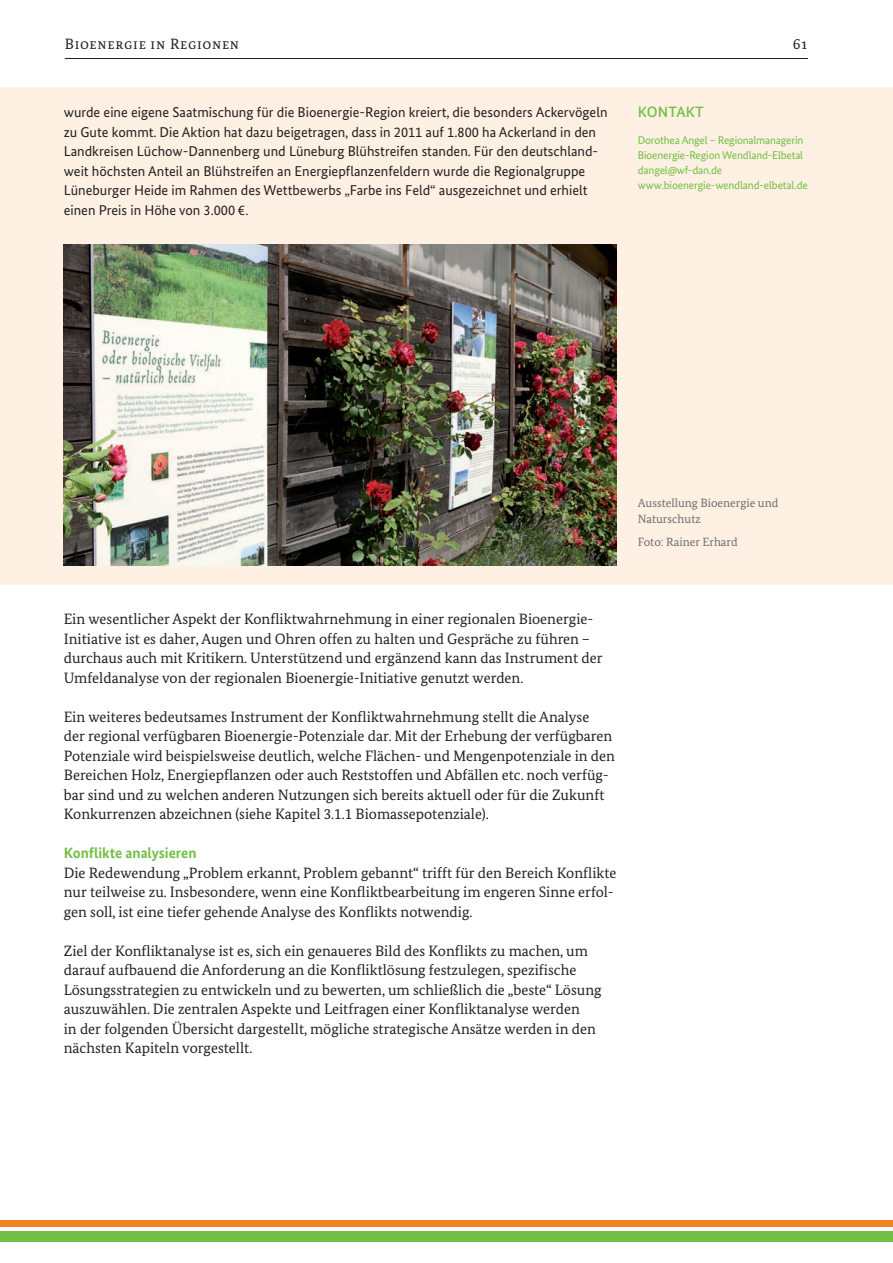
<style>
.page{position:relative;width:893px;height:1263px;background:#fff}
.page>*{position:absolute;margin:0;border:0;box-sizing:border-box;transform-origin:0 0}
.Fließtext{font:15px/19.5px "Bundes Serif";color:#231f20}
.Fließtext-2{font:15px "Bundes Serif";letter-spacing:.05em;color:#231f20}
.Zwiti{font:700 15px "Bundes Sans";color:#71bf44}
.Marginal_Auszeichnun{font:500 15px "Bundes Sans";letter-spacing:.01em;color:#71bf44}
.Fließtext_Infokasten{font:14.25px/19.5px "Bundes Sans";color:#231f20}
.Bildunterschrift{font:12px/15.8px "Bundes Serif";letter-spacing:-.005em;color:#6c6d70}
.Marginalie{font:11.25px/15px "Bundes Sans";letter-spacing:-.015em;color:#71bf44}
</style>
<div class="page">
<hr style="left:65px;top:58px;width:743px;height:1px;background:#231f20">
<div style="left:0;top:1231px;width:893px;height:10px;background:#71bf44"></div>
<div style="left:0;top:1220px;width:893px;height:6px;background:#f58220"></div>
<div style="left:0;top:88px;width:893px;height:497px;background:#fef0e2"></div>
<img style="left:64px;top:244px;width:553px;height:322px">
<p class="Fließtext-2" style="left:65px;top:34px;width:176px">Bioenergie in Regionen</p>
<p class="Fließtext" style="left:793px;top:34px;width:16px">61</p>
<p class="Fließtext_Infokasten" style="left:64px;top:102px;width:545px">wurde eine eigene Saatmischung für die Bioenergie-Region kreiert, die besonders Ackervögeln zu Gute kommt. Die Aktion hat dazu beigetragen, dass in 2011 auf 1.800 ha Ackerland in den Landkreisen Lüchow-Dannenberg und Lüneburg Blühstreifen standen. Für den deutschland&shy;weit höchsten Anteil an Blühstreifen an Energiepflanzenfeldern wurde die Regionalgruppe Lüneburger Heide im Rahmen des Wettbewerbs „Farbe ins Feld“ ausgezeichnet und erhielt einen Preis in Höhe von 3.000 €.</p>
<p class="Marginal_Auszeichnun" style="left:638px;top:103px;width:67px">KONTAKT</p>
<p class="Marginalie" style="left:638px;top:133px;width:172px">Dorothea Angel – Regionalmanagerin Bioenergie-Region Wendland-Elbetal dangel@wf-dan.de www.bioenergie-wendland-elbetal.de</p>
<p class="Bildunterschrift" style="left:638px;top:495px;width:142px">Ausstellung Bioenergie und<br>Naturschutz</p>
<p class="Bildunterschrift" style="left:638px;top:534px;width:101px">Foto: Rainer Erhard</p>
<p class="Fließtext" style="left:64px;top:609px;width:540px">Ein wesentlicher Aspekt der Konfliktwahrnehmung in einer regionalen Bioenergie-Initiative ist es daher, Augen und Ohren offen zu halten und Gespräche zu führen – durchaus auch mit Kritikern. Unterstützend und ergänzend kann das Instrument der Umfeldanalyse von der regionalen Bioenergie-Initiative genutzt werden.</p>
<p class="Fließtext" style="left:64px;top:706px;width:553px">Ein weiteres bedeutsames Instrument der Konfliktwahrnehmung stellt die Analyse<br>der regional verfügbaren Bioenergie-Potenziale dar. Mit der Erhebung der verfügbaren Potenziale wird beispielsweise deutlich, welche Flächen- und Mengenpotenziale in den Bereichen Holz, Energiepflanzen oder auch Reststoffen und Abfällen etc. noch verfüg&shy;bar sind und zu welchen anderen Nutzungen sich bereits aktuell oder für die Zukunft Konkurrenzen abzeichnen (siehe Kapitel 3.1.1 Biomassepotenziale).</p>
<p class="Zwiti" style="left:64px;top:844px;width:134px">Konflikte analysieren</p>
<p class="Fließtext" style="left:64px;top:862px;width:554px">Die Redewendung „Problem erkannt, Problem gebannt“ trifft für den Bereich Konflikte nur teilweise zu. Insbesondere, wenn eine Konfliktbearbeitung im engeren Sinne erfol&shy;gen soll, ist eine tiefer gehende Analyse des Konflikts notwendig.</p>
<p class="Fließtext" style="left:64px;top:940px;width:539px">Ziel der Konfliktanalyse ist es, sich ein genaueres Bild des Konflikts zu machen, um darauf aufbauend die Anforderung an die Konfliktlösung festzulegen, spezifische Lösungsstrategien zu entwickeln und zu bewerten, um schließlich die „beste“ Lösung auszuwählen. Die zentralen Aspekte und Leitfragen einer Konfliktanalyse werden<br>in der folgenden Übersicht dargestellt, mögliche strategische Ansätze werden in den nächsten Kapiteln vorgestellt.</p>
</div>
